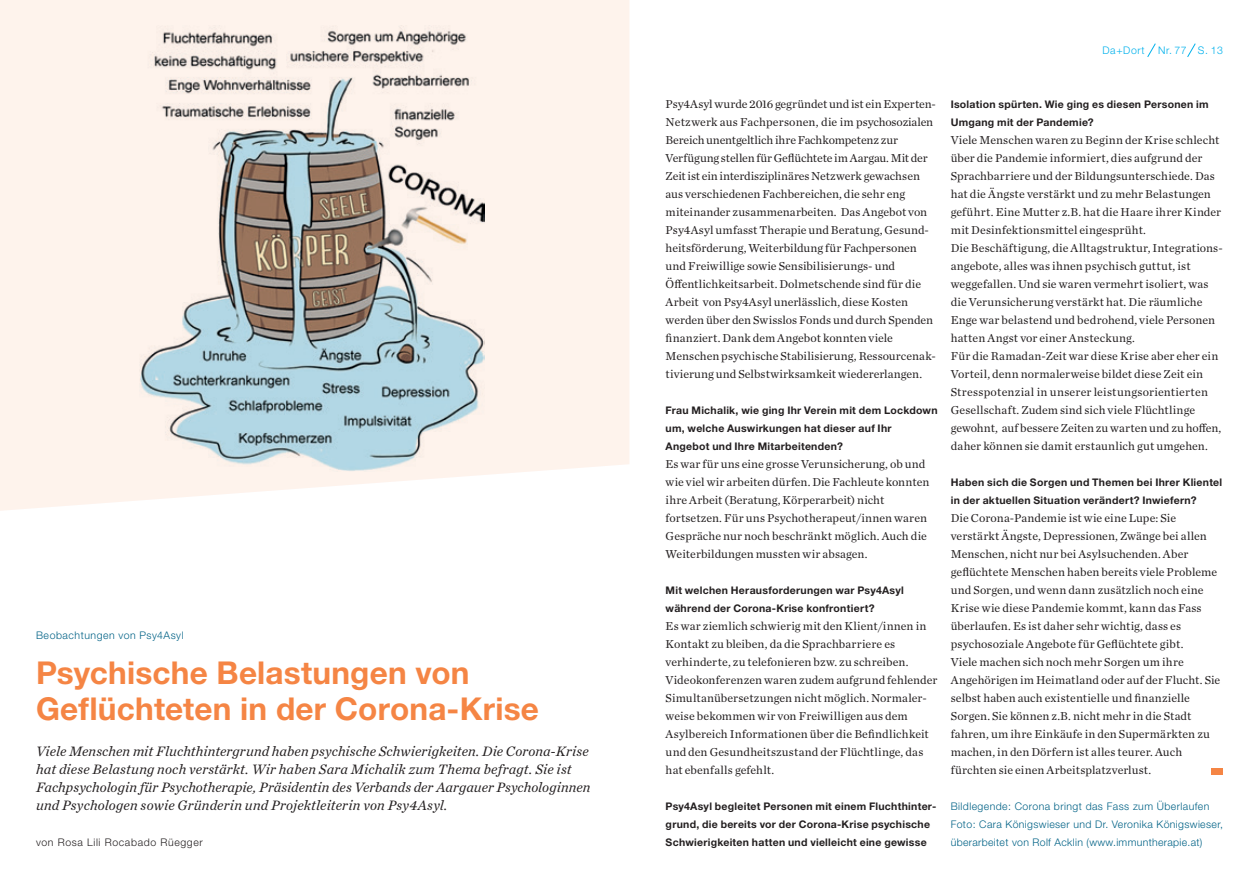
<style>
.page{position:relative;width:1259px;height:893px;background:#fff}
.page>*{position:absolute;margin:0;border:0;box-sizing:border-box;transform-origin:0 0}
.t1{font:700 31.5px/36px "Helvetica Neue LT Std";letter-spacing:.005em;color:#f58544}
.t2{font:italic 14.25px/18px "Chronicle Text G1";letter-spacing:.005em;color:#231f20}
.t3{font:12px/18px "Chronicle Text G1";letter-spacing:.005em;color:#231f20}
.t4{font:700 10.5px/18px "Helvetica Neue LT Std";letter-spacing:.025em;color:#231f20}
.t5{font:300 10.5px/18px "Helvetica Neue LT Std";letter-spacing:.035em;color:#016286}
.t6{font:300 10.5px "Helvetica Neue LT Std";letter-spacing:.06em;color:#231f20}
.t7{font:300 10.5px "Helvetica Neue LT Std";letter-spacing:.055em;color:#016286}
.t8{font:300 10.5px "Helvetica Neue LT Std";letter-spacing:.06em;color:#00b1ec}
</style>
<div class="page">
<svg style="left:1147px;top:43px;width:8px;height:14px"></svg>
<svg style="left:1187px;top:43px;width:8px;height:14px"></svg>
<svg style="left:0;top:0;width:629px;height:511px;background:#e2deda"></svg>
<div style="left:1211px;top:768px;width:12px;height:6px;background:#f58544"></div>
<p class="t7" style="left:36px;top:629px;width:149px">Beobachtungen von Psy4Asyl</p>
<h1 class="t1" style="left:36px;top:654px;width:504px">Psychische Belastungen von<br>Geflüchteten in der Corona-Krise</h1>
<p class="t2" style="left:36px;top:741px;width:556px">Viele Menschen mit Fluchthintergrund haben psychische Schwierigkeiten. Die Corona-Krise hat diese Belastung noch verstärkt. Wir haben Sara Michalik zum Thema befragt. Sie ist Fachpsychologin für Psychotherapie, Präsidentin des Verbands der Aargauer Psychologinnen und Psychologen sowie Gründerin und Projektleiterin von Psy4Asyl.</p>
<p class="t6" style="left:36px;top:836px;width:168px">von Rosa Lili Rocabado Rüegger</p>
<p class="t8" style="left:1102px;top:44px;width:44px">Da+Dort</p>
<p class="t8" style="left:1158px;top:44px;width:66px">Nr. 77 S. 13</p>
<p class="t3" style="left:665px;top:94px;width:272px">Psy4Asyl wurde 2016 gegründet und ist ein Experten-Netzwerk aus Fachpersonen, die im psychosozialen Bereich unentgeltlich ihre Fachkompetenz zur Verfügung stellen für Geflüchtete im Aargau. Mit der Zeit ist ein interdisziplinäres Netzwerk gewachsen aus verschiedenen Fachbereichen, die sehr eng miteinander zusammenarbeiten. Das Angebot von Psy4Asyl umfasst Therapie und Beratung, Gesund&shy;heitsförderung, Weiterbildung für Fachpersonen und Freiwillige sowie Sensibilisierungs- und Öffentlichkeitsarbeit. Dolmetschende sind für die Arbeit von Psy4Asyl unerlässlich, diese Kosten werden über den Swisslos Fonds und durch Spenden finanziert. Dank dem Angebot konnten viele Menschen psychische Stabilisierung, Ressourcenak&shy;tivierung und Selbstwirksamkeit wiedererlangen.</p>
<p class="t4" style="left:665px;top:401px;width:273px">Frau Michalik, wie ging Ihr Verein mit dem Lockdown um, welche Auswirkungen hat dieser auf Ihr<br>Angebot und Ihre Mitarbeitenden?</p>
<p class="t3" style="left:665px;top:454px;width:265px">Es war für uns eine grosse Verunsicherung, ob und wie viel wir arbeiten dürfen. Die Fachleute konnten ihre Arbeit (Beratung, Körperarbeit) nicht fortsetzen. Für uns Psychotherapeut/innen waren Gespräche nur noch beschränkt möglich. Auch die Weiterbildungen mussten wir absagen.</p>
<p class="t4" style="left:665px;top:581px;width:240px">Mit welchen Herausforderungen war Psy4Asyl während der Corona-Krise konfrontiert?</p>
<p class="t3" style="left:665px;top:616px;width:273px">Es war ziemlich schwierig mit den Klient/innen in Kontakt zu bleiben, da die Sprachbarriere es verhinderte, zu telefonieren bzw. zu schreiben.<br>Videokonferenzen waren zudem aufgrund fehlender Simultanübersetzungen nicht möglich. Normaler&shy;weise bekommen wir von Freiwilligen aus dem Asylbereich Informationen über die Befindlichkeit und den Gesundheitszustand der Flüchtlinge, das hat ebenfalls gefehlt.</p>
<p class="t4" style="left:665px;top:797px;width:272px">Psy4Asyl begleitet Personen mit einem Fluchthinter&shy;grund, die bereits vor der Corona-Krise psychische<br>Schwierigkeiten hatten und vielleicht eine gewisse</p>
<p class="t4" style="left:950px;top:95px;width:259px">Isolation spürten. Wie ging es diesen Personen im<br>Umgang mit der Pandemie?</p>
<p class="t3" style="left:950px;top:130px;width:274px">Viele Menschen waren zu Beginn der Krise schlecht über die Pandemie informiert, dies aufgrund der Sprachbarriere und der Bildungsunterschiede. Das hat die Ängste verstärkt und zu mehr Belastungen geführt. Eine Mutter z.B. hat die Haare ihrer Kinder mit Desinfektionsmittel eingesprüht.<br>Die Beschäftigung, die Alltagstruktur, Integrations&shy;angebote, alles was ihnen psychisch guttut, ist weggefallen. Und sie waren vermehrt isoliert, was die Verunsicherung verstärkt hat. Die räumliche Enge war belastend und bedrohend, viele Personen hatten Angst vor einer Ansteckung.<br>Für die Ramadan-Zeit war diese Krise aber eher ein Vorteil, denn normalerweise bildet diese Zeit ein Stresspotenzial in unserer leistungsorientierten Gesellschaft. Zudem sind sich viele Flüchtlinge gewohnt, auf bessere Zeiten zu warten und zu hoffen, daher können sie damit erstaunlich gut umgehen.</p>
<p class="t4" style="left:950px;top:473px;width:273px">Haben sich die Sorgen und Themen bei Ihrer Klientel in der aktuellen Situation verändert? Inwiefern?</p>
<p class="t3" style="left:950px;top:508px;width:271px">Die Corona-Pandemie ist wie eine Lupe: Sie verstärkt Ängste, Depressionen, Zwänge bei allen Menschen, nicht nur bei Asylsuchenden. Aber geflüchtete Menschen haben bereits viele Probleme und Sorgen, und wenn dann zusätzlich noch eine Krise wie diese Pandemie kommt, kann das Fass überlaufen. Es ist daher sehr wichtig, dass es psychosoziale Angebote für Geflüchtete gibt.<br>Viele machen sich noch mehr Sorgen um ihre Angehörigen im Heimatland oder auf der Flucht. Sie selbst haben auch existentielle und finanzielle Sorgen. Sie können z.B. nicht mehr in die Stadt fahren, um ihre Einkäufe in den Supermärkten zu machen, in den Dörfern ist alles teurer. Auch fürchten sie einen Arbeitsplatzverlust.</p>
<p class="t5" style="left:950px;top:797px;width:274px">Bildlegende: Corona bringt das Fass zum Überlaufen<br>Foto: Cara Königswieser und Dr. Veronika Königswieser, überarbeitet von Rolf Acklin (www.immuntherapie.at)</p>
</div>
